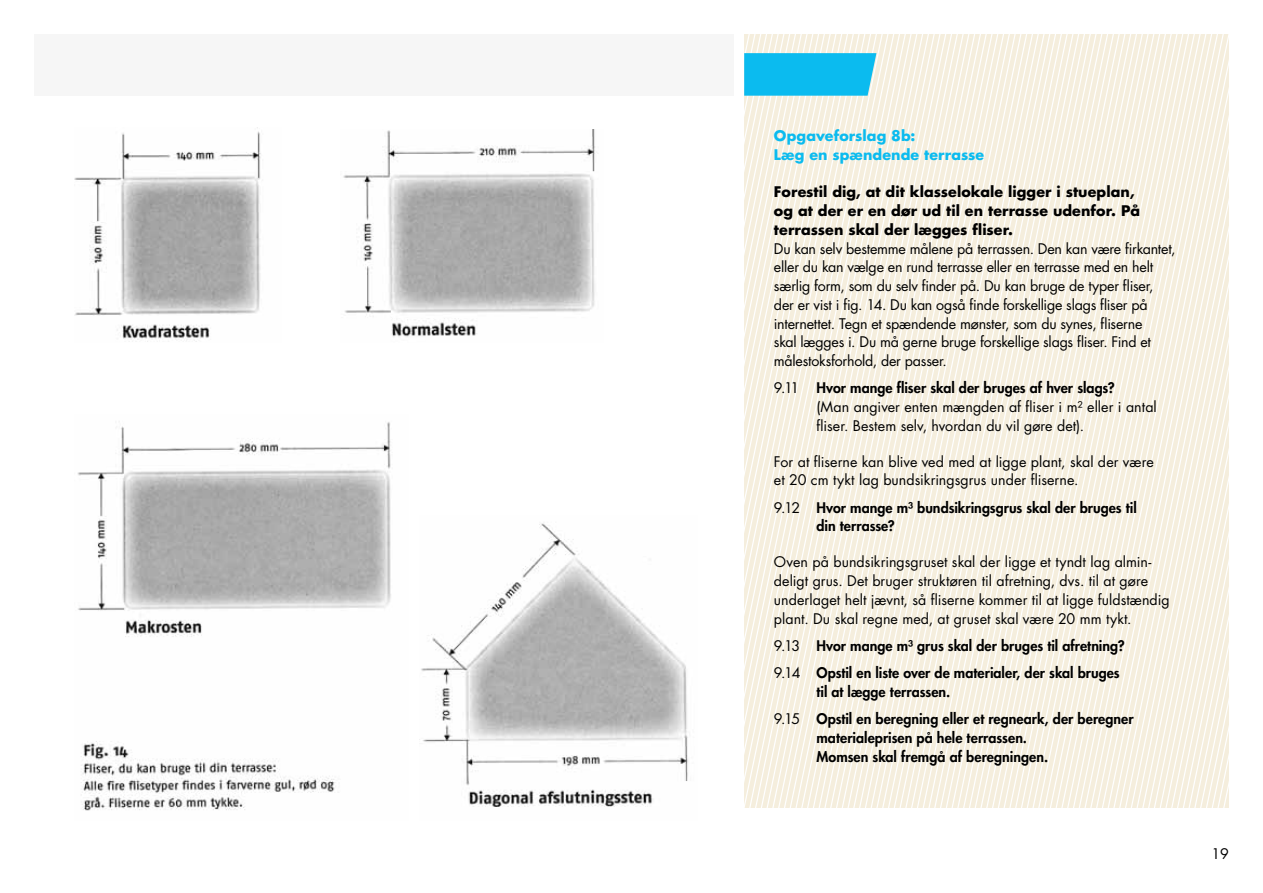
<style>
.page{position:relative;width:1263px;height:893px;background:#fff}
.page>*{position:absolute;margin:0;border:0;box-sizing:border-box;transform-origin:0 0}
.t1{font:14.25px/18.8px "Futura";letter-spacing:-.01em;color:#000}
.t2{font:800 14.25px/18.8px "Futura";letter-spacing:.005em;color:#000}
.t3{font:700 14.25px/18.8px "Futura";letter-spacing:.005em;color:#000}
.t4{font:700 14.25px/18.8px "Futura";color:#0bbbef}
.s1{font-weight:800}
.s2{font-weight:400}
</style>
<div class="page">
<svg style="left:744px;top:34px;width:485px;height:774px"></svg>
<div style="left:34px;top:34px;width:699px;height:62px;background:#f6f6f6"></div>
<svg style="left:744px;top:53px;width:132px;height:43px;background:#14bdee"></svg>
<img style="left:77px;top:422px;width:314px;height:389px">
<img style="left:421px;top:523px;width:267px;height:284px">
<img style="left:74px;top:131px;width:187px;height:211px">
<img style="left:343px;top:130px;width:252px;height:207px">
<p class="t4" style="left:774px;top:126px;width:212px">Opgaveforslag 8b:<br>Læg en spændende terrasse</p>
<p class="t3" style="left:774px;top:182px;width:368px">Forestil dig, at dit klasselokale ligger i stueplan, og at der er en dør ud til en terrasse udenfor. På terrassen skal der lægges fliser.</p>
<p class="t1" style="left:774px;top:239px;width:403px">Du kan selv bestemme målene på terrassen. Den kan være firkantet, eller du kan vælge en rund terrasse eller en terrasse med en helt særlig form, som du selv finder på. Du kan bruge de typer fliser, der er vist i fig. 14. Du kan også finde forskellige slags fliser på internettet. Tegn et spændende mønster, som du synes, fliserne<br>skal lægges i. Du må gerne bruge forskellige slags fliser. Find et målestoksforhold, der passer.</p>
<p class="t1" style="left:816px;top:379px;width:342px;text-indent:-43px">9.11 <span class="s1">Hvor mange fliser skal der bruges af hver slags?<br></span>(Man angiver enten mængden af fliser i m² eller i antal fliser. Bestem selv, hvordan du vil gøre det).</p>
<p class="t1" style="left:774px;top:452px;width:381px">For at fliserne kan blive ved med at ligge plant, skal der være et 20 cm tykt lag bundsikringsgrus under fliserne.</p>
<p class="t2" style="left:816px;top:498px;width:322px;text-indent:-43px"><span class="s2">9.12</span> Hvor mange m³ bundsikringsgrus skal der bruges til din terrasse?</p>
<p class="t1" style="left:774px;top:552px;width:397px">Oven på bundsikringsgruset skal der ligge et tyndt lag almin&shy;deligt grus. Det bruger struktøren til afretning, dvs. til at gøre underlaget helt jævnt, så fliserne kommer til at ligge fuldstændig plant. Du skal regne med, at gruset skal være 20 mm tykt.</p>
<p class="t2" style="left:774px;top:632px;width:352px;line-height:27.3px"><span class="s2">9.13</span> Hvor mange m³ grus skal der bruges til afretning?<br><span class="s2">9.14</span> Opstil en liste over de materialer, der skal bruges</p>
<p class="t2" style="left:774px;top:678px;width:361px;line-height:27.3px;text-indent:43px">til at lægge terrassen.<br><span class="s2">9.15</span> Opstil en beregning eller et regneark, der beregner</p>
<p class="t2" style="left:816px;top:728px;width:233px">materialeprisen på hele terrassen.<br>Momsen skal fremgå af beregningen.</p>
<p class="t1" style="left:1211px;top:844px;width:19px">19</p>
</div>
